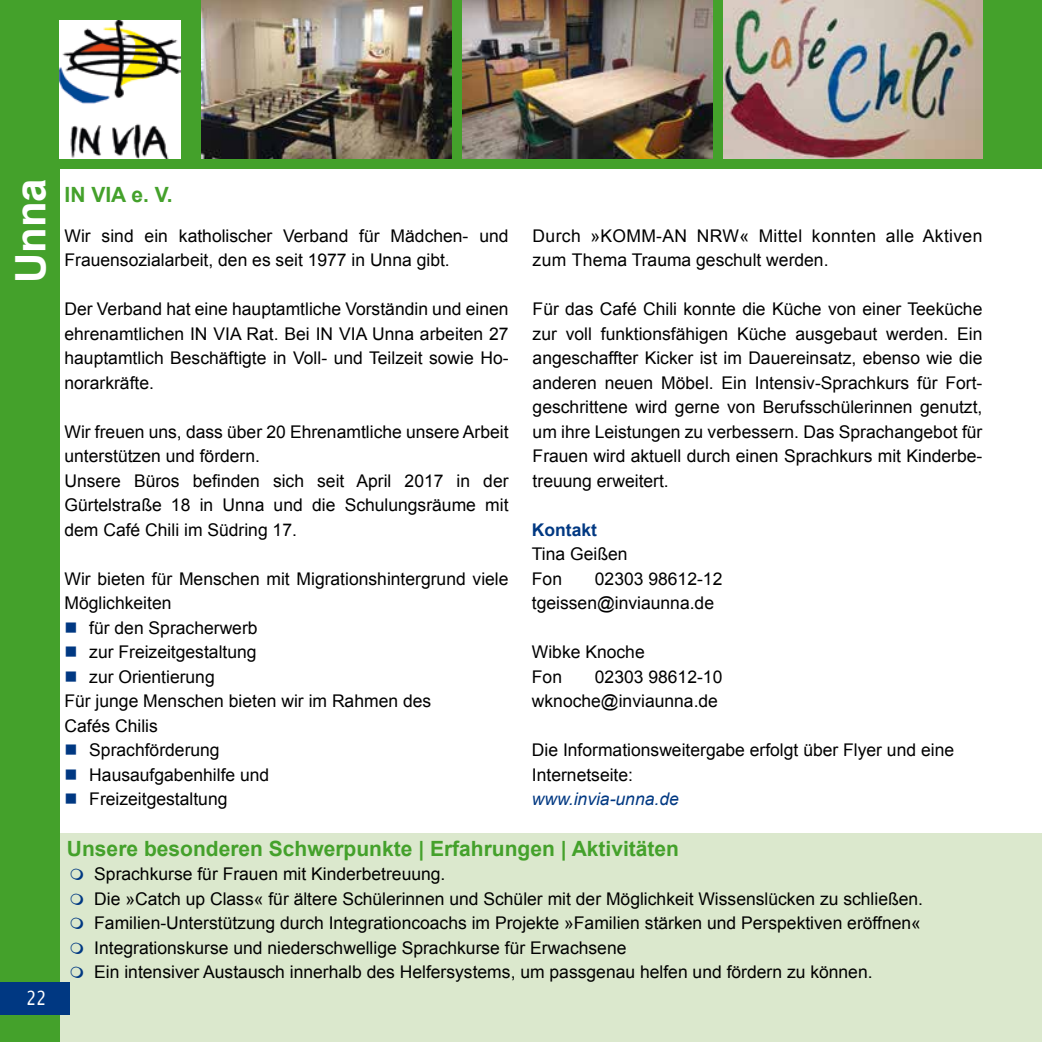
<style>
.page{position:relative;width:1042px;height:1042px;background:#fff}
.page>*{position:absolute;margin:0;border:0;box-sizing:border-box;transform-origin:0 0}
.t1{font:700 42px "Arial";color:#fff}
.t2{font:700 21px "Arial";color:#44a12b}
.t3{font:21px "Lucida Sans Nar EF";color:#fff;scale:.92 1}
.t4{font:17.5px/24.5px "Arial";color:#000}
.t5{font:17.5px/24.5px "Arial";letter-spacing:.02em;color:#000}
.t6{font:italic 17.5px "Arial";color:#003882}
.t7{font:700 17.5px "Arial";color:#003882}
.s1{color:#003882}
</style>
<div class="page">
<div style="left:0;top:833px;width:1042px;height:209px;background:#dbe8cd"></div>
<div style="left:0;top:0;width:1042px;height:168px;background:#44a12b"></div>
<div style="left:0;top:80px;width:60px;height:962px;background:#44a12b"></div>
<img style="left:60px;top:20px;width:120px;height:139px">
<img style="left:201px;top:0;width:250px;height:159px">
<img style="left:462px;top:0;width:250px;height:159px">
<img style="left:723px;top:0;width:259px;height:159px">
<div style="left:0;top:982px;width:69px;height:32px;background:#003882"></div>
<h1 class="t1" style="left:3px;top:283px;width:107px;rotate:-90deg">Unna</h1>
<p class="t3" style="left:27px;top:987px;width:23px">22</p>
<p class="t2" style="left:64px;top:181px;width:110px">IN VIA e. V.</p>
<p class="t4" style="left:64px;top:223px;width:445px">Wir sind ein katholischer Verband für Mädchen- und<br>Frauensozialarbeit, den es seit 1977 in Unna gibt.</p>
<p class="t4" style="left:64px;top:297px;width:445px;text-align:justify">Der Verband hat eine hauptamtliche Vorständin und einen ehrenamtlichen IN VIA Rat. Bei IN VIA Unna arbeiten 27 hauptamtlich Beschäftigte in Voll- und Teilzeit sowie Ho&shy;norarkräfte.</p>
<p class="t4" style="left:64px;top:419px;width:445px">Wir freuen uns, dass über 20 Ehrenamtliche unsere Arbeit unterstützen und fördern.<br>Unsere Büros befinden sich seit April 2017 in der Gürtelstraße 18 in Unna und die Schulungsräume mit dem Café Chili im Südring 17.</p>
<p class="t4" style="left:64px;top:566px;width:445px">Wir bieten für Menschen mit Migrationshintergrund viele<br>Möglichkeiten</p>
<p class="t4" style="left:64px;top:615px;width:195px"><span class="s1">■</span> für den Spracherwerb</p>
<p class="t4" style="left:64px;top:640px;width:194px"><span class="s1">■</span> zur Freizeitgestaltung</p>
<p class="t4" style="left:64px;top:664px;width:368px"><span class="s1">■</span> zur Orientierung<br>Für junge Menschen bieten wir im Rahmen des<br>Cafés Chilis</p>
<p class="t4" style="left:64px;top:738px;width:157px"><span class="s1">■</span> Sprachförderung</p>
<p class="t4" style="left:64px;top:762px;width:206px"><span class="s1">■</span> Hausaufgabenhilfe und</p>
<p class="t4" style="left:64px;top:787px;width:164px"><span class="s1">■</span> Freizeitgestaltung</p>
<p class="t5" style="left:533px;top:223px;width:451px">Durch »KOMM-AN NRW« Mittel konnten alle Aktiven zum Thema Trauma geschult werden.</p>
<p class="t4" style="left:533px;top:297px;width:451px;text-align:justify">Für das Café Chili konnte die Küche von einer Teeküche zur voll funktionsfähigen Küche ausgebaut werden. Ein angeschaffter Kicker ist im Dauereinsatz, ebenso wie die anderen neuen Möbel. Ein Intensiv-Sprachkurs für Fort&shy;geschrittene wird gerne von Berufsschülerinnen genutzt, um ihre Leistungen zu verbessern. Das Sprachangebot für Frauen wird aktuell durch einen Sprachkurs mit Kinderbe&shy;treuung erweitert.</p>
<p class="t7" style="left:532px;top:518px;width:67px">Kontakt</p>
<p class="t4" style="left:532px;top:542px;width:97px">Tina Geißen<br>Fon</p>
<p class="t4" style="left:532px;top:566px;width:192px;text-indent:63px">02303 98612-12 tgeissen@inviaunna.de</p>
<p class="t4" style="left:532px;top:640px;width:114px">Wibke Knoche<br>Fon</p>
<p class="t4" style="left:532px;top:664px;width:192px;text-align:right">02303 98612-10 wknoche@inviaunna.de</p>
<p class="t4" style="left:532px;top:738px;width:424px">Die Informationsweitergabe erfolgt über Flyer und eine<br>Internetseite:</p>
<p class="t6" style="left:532px;top:788px;width:148px">www.invia-unna.de</p>
<p class="t2" style="left:67px;top:834px;width:613px">Unsere besonderen Schwerpunkte | Erfahrungen | Aktivitäten</p>
<p class="t4" style="left:94px;top:862px;width:830px">Sprachkurse für Frauen mit Kinderbetreuung.<br>Die »Catch up Class« für ältere Schülerinnen und Schüler mit der Möglichkeit Wissenslücken zu schließen.<br>Familien-Unterstützung durch Integrationcoachs im Projekte »Familien stärken und Perspektiven eröffnen« Integrationskurse und niederschwellige Sprachkurse für Erwachsene<br>Ein intensiver Austausch innerhalb des Helfersystems, um passgenau helfen und fördern zu können.</p>
</div>
